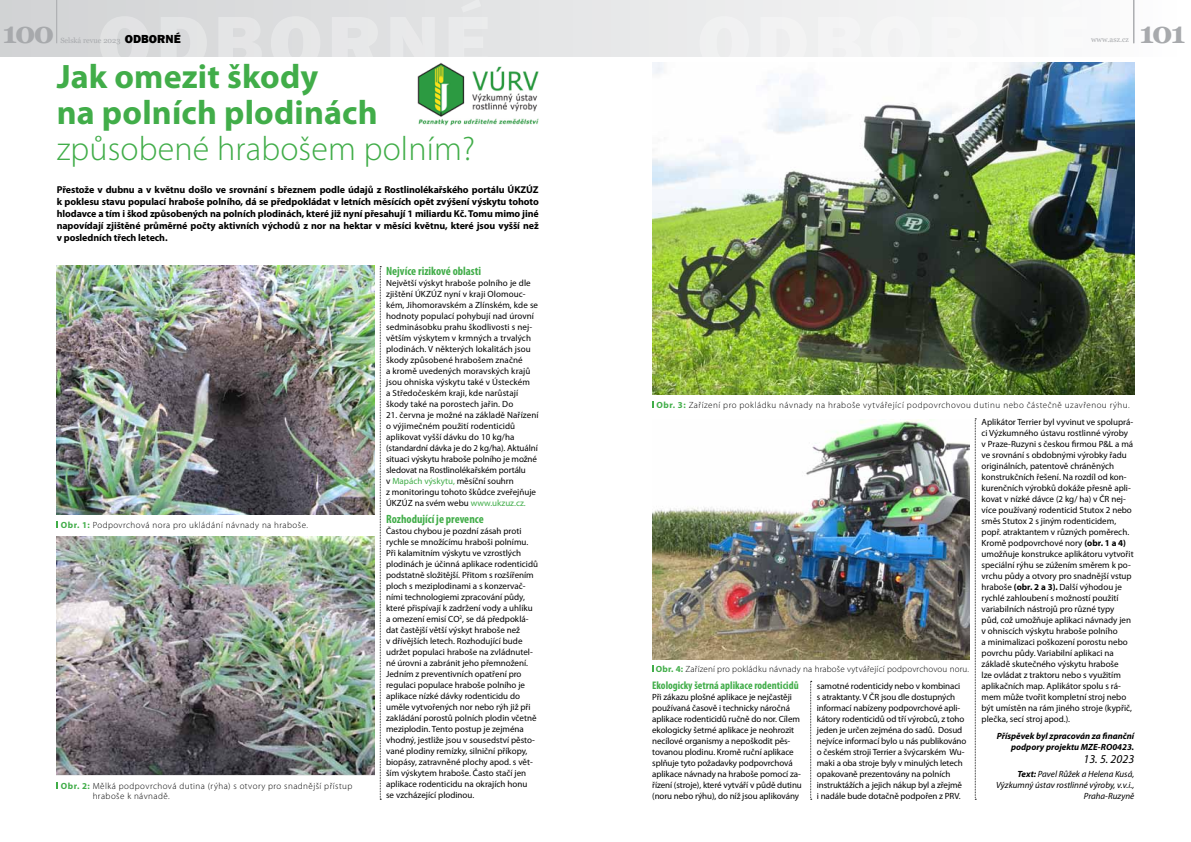
<style>
.page{position:relative;width:1191px;height:842px;background:#fff}
.page>*{position:absolute;margin:0;border:0;box-sizing:border-box;transform-origin:0 0}
.t1{font:700 34px/36px "Myriad Pro";letter-spacing:.005em;color:#41ad49}
.t2{font:300 34px "Myriad Pro";letter-spacing:.005em;color:#41ad49}
.t3{font:700 30px "Georgia";letter-spacing:-.075em;color:#a7a9ac}
.t4{font:700 condensed 12px "Myriad Pro";color:#41ad49}
.t5{font:italic 12px "Myriad Pro";color:#000}
.t6{font:700 condensed 11px "Myriad Pro";color:#41ad49}
.t7{font:700 10px/12px "Myriad Pro";letter-spacing:-.01em;color:#000;text-align:justify}
.t8{font:9px/11px "Myriad Pro";color:#000}
.t9{font:300 9px/10.8px "Myriad Pro";letter-spacing:.05em;color:#000}
.t10{font:italic 9px/11px "Myriad Pro";color:#000;text-align:right}
.t11{font:300 9px "Myriad Pro";letter-spacing:.02em;color:#000}
.t12{font:italic 700 9px/11px "Myriad Pro";color:#000;text-align:right}
.t13{font:7.5px "Georgia";color:#a7a9ac}
.s1{font-family:"Franklin Gothic";font-weight:800;font-size:12px;color:#000}
.s2{color:#41ad49}
.s3{font-weight:700;color:#41ad49}
.s4{font-weight:700}
</style>
<div class="page">
<div style="left:0;top:0;width:1191px;height:56px;background:linear-gradient(to right,#d1d2d4,#fcfcfd)"></div>
<hr style="left:56px;top:0;width:1px;height:43px;background:#a7a9ac">
<hr style="left:1133px;top:0;width:1px;height:43px;background:#a7a9ac">
<img style="left:417px;top:63px;width:122px;height:62px">
<img style="left:57px;top:266px;width:317px;height:249px">
<img style="left:57px;top:536px;width:317px;height:240px">
<img style="left:652px;top:62px;width:482px;height:332px">
<img style="left:652px;top:420px;width:317px;height:239px">
<svg style="left:380px;top:266px;width:1px;height:534px"></svg>
<svg style="left:810px;top:681px;width:1px;height:119px"></svg>
<svg style="left:975px;top:419px;width:1px;height:381px"></svg>
<h2 class="t3" style="left:2px;top:13px;width:54px">100</h2>
<p class="t13" style="left:60px;top:35px;width:122px">Selská revue 2023 <span class="s1">ODBORNÉ</span></p>
<p class="t13" style="left:1091px;top:35px;width:39px">www.asz.cz</p>
<h2 class="t3" style="left:1139px;top:13px;width:47px">101</h2>
<h1 class="t1" style="left:57px;top:57px;width:322px">Jak omezit škody<br>na polních plodinách</h1>
<h1 class="t2" style="left:57px;top:128px;width:420px">způsobené hrabošem polním?</h1>
<p class="t7" style="left:57px;top:183px;width:483px">Přestože v dubnu a v květnu došlo ve srovnání s březnem podle údajů z Rostlinolékařského portálu ÚKZÚZ k poklesu stavu populací hraboše polního, dá se předpokládat v letních měsících opět zvýšení výskytu tohoto hlodavce a tím i škod způsobených na polních plodinách, které již nyní přesahují 1 miliardu Kč. Tomu mimo jiné napovídají zjištěné průměrné počty aktivních východů z nor na hektar v měsíci květnu, které jsou vyšší než v posledních třech letech.</p>
<h3 class="t4" style="left:386px;top:264px;width:97px">Nejvíce rizikové oblasti</h3>
<p class="t8" style="left:386px;top:278px;width:154px">Největší výskyt hraboše polního je dle zjištění ÚKZÚZ nyní v kraji Olomouc&shy;kém, Jihomoravském a Zlínském, kde se hodnoty populací pohybují nad úrovní sedminásobku prahu škodlivosti s nej&shy;větším výskytem v krmných a trvalých plodinách. V některých lokalitách jsou škody způsobené hrabošem značné<br>a kromě uvedených moravských krajů jsou ohniska výskytu také v Ústeckém<br>a Středočeském kraji, kde narůstají škody také na porostech jařin. Do</p>
<p class="t8" style="left:386px;top:410px;width:154px">21. června je možné na základě Nařízení o výjimečném použití rodenticidů aplikovat vyšší dávku do 10 kg/ha (standardní dávka je do 2 kg/ha). Aktuální situaci výskytu hraboše polního je možné sledovat na Rostlinolékařském portálu<br>v <span class="s2">Mapách výskytu,</span> měsíční souhrn<br>z monitoringu tohoto škůdce zveřejňuje ÚKZÚZ na svém webu <span class="s2">www.ukzuz.cz.</span></p>
<h3 class="t4" style="left:386px;top:512px;width:99px">Rozhodující je prevence</h3>
<p class="t8" style="left:386px;top:526px;width:153px">Častou chybou je pozdní zásah proti rychle se množícímu hraboši polnímu.<br>Při kalamitním výskytu ve vzrostlých plodinách je účinná aplikace rodenticidů podstatně složitější. Přitom s rozšířením ploch s meziplodinami a s konzervač&shy;ními technologiemi zpracování půdy, které přispívají k zadržení vody a uhlíku a omezení emisí CO<sup>2</sup>, se dá předpoklá&shy;dat častější větší výskyt hraboše než<br>v dřívějších letech. Rozhodující bude udržet populaci hraboše na zvládnutel&shy;né úrovni a zabránit jeho přemnožení.<br>Jedním z preventivních opatření pro regulaci populace hraboše polního je aplikace nízké dávky rodenticidu do uměle vytvořených nor nebo rýh již při zakládání porostů polních plodin včetně meziplodin. Tento postup je zejména vhodný, jestliže jsou v sousedství pěsto&shy;vané plodiny remízky, silniční příkopy, biopásy, zatravněné plochy apod. s vět&shy;ším výskytem hraboše. Často stačí jen aplikace rodenticidu na okrajích honu<br>se vzcházející plodinou.</p>
<p class="t9" style="left:61px;top:519px;width:248px"><span class="s3">Obr. 1:</span> Podpovrchová nora pro ukládání návnady na hraboše.</p>
<p class="t9" style="left:93px;top:780px;width:261px;text-indent:-32px"><span class="s3">Obr. 2:</span> Mělká podpovrchová dutina (rýha) s otvory pro snadnější přístup hraboše k návnadě.</p>
<p class="t9" style="left:656px;top:399px;width:474px"><span class="s3">Obr. 3:</span> Zařízení pro pokládku návnady na hraboše vytvářející podpovrchovou dutinu nebo částečně uzavřenou rýhu.</p>
<p class="t11" style="left:656px;top:663px;width:314px"><span class="s3">Obr. 4:</span> Zařízení pro pokládku návnady na hraboše vytvářející podpovrchovou noru.</p>
<p class="t6" style="left:652px;top:679px;width:148px">Ekologicky šetrná aplikace rodenticidů</p>
<p class="t8" style="left:652px;top:692px;width:151px">Při zákazu plošné aplikace je nejčastěji používaná časově i technicky náročná aplikace rodenticidů ručně do nor. Cílem ekologicky šetrné aplikace je neohrozit necílové organismy a nepoškodit pěs&shy;tovanou plodinu. Kromě ruční aplikace splňuje tyto požadavky podpovrchová aplikace návnady na hraboše pomocí za&shy;řízení (stroje), které vytváří v půdě dutinu (noru nebo rýhu), do níž jsou aplikovány</p>
<p class="t8" style="left:817px;top:681px;width:151px">samotné rodenticidy nebo v kombinaci<br>s atraktanty. V ČR jsou dle dostupných informací nabízeny podpovrchové apli&shy;kátory rodenticidů od tří výrobců, z toho jeden je určen zejména do sadů. Dosud nejvíce informací bylo u nás publikováno o českém stroji Terrier a švýcarském Wu&shy;maki a oba stroje byly v minulých letech opakovaně prezentovány na polních instruktážích a jejich nákup byl a zřejmě i nadále bude dotačně podpořen z PRV.</p>
<p class="t8" style="left:981px;top:416px;width:154px">Aplikátor Terrier byl vyvinut ve spoluprá&shy;ci Výzkumného ústavu rostlinné výroby v Praze-Ruzyni s českou firmou P&amp;L a má ve srovnání s obdobnými výrobky řadu originálních, patentově chráněných konstrukčních řešení. Na rozdíl od kon&shy;kurenčních výrobků dokáže přesně apli&shy;kovat v nízké dávce (2 kg/ ha) v ČR nej&shy;více používaný rodenticid Stutox 2 nebo směs Stutox 2 s jiným rodenticidem, popř. atraktantem v různých poměrech.<br>Kromě podpovrchové nory <span class="s4">(obr. 1 a 4) </span>umožňuje konstrukce aplikátoru vytvořit speciální rýhu se zúžením směrem k po&shy;vrchu půdy a otvory pro snadnější vstup hraboše <span class="s4">(obr. 2 a 3).</span> Další výhodou je rychlé zahloubení s možností použití variabilních nástrojů pro různé typy<br>půd, což umožňuje aplikaci návnady jen v ohniscích výskytu hraboše polního<br>a minimalizaci poškození porostu nebo povrchu půdy. Variabilní aplikaci na základě skutečného výskytu hraboše<br>lze ovládat z traktoru nebo s využitím aplikačních map. Aplikátor spolu s rá&shy;mem může tvořit kompletní stroj nebo být umístěn na rám jiného stroje (kypřič, plečka, secí stroj apod.).</p>
<p class="t12" style="left:996px;top:730px;width:139px">Příspěvek byl zpracován za finanční podpory projektu MZE-RO0423.</p>
<h3 class="t5" style="left:1083px;top:752px;width:52px">13. 5. 2023</h3>
<p class="t10" style="left:996px;top:769px;width:140px"><span class="s4">Text:</span> Pavel Růžek a Helena Kusá,<br>Výzkumný ústav rostlinné výroby, v.v.i.,<br>Praha-Ruzyně</p>
</div>
